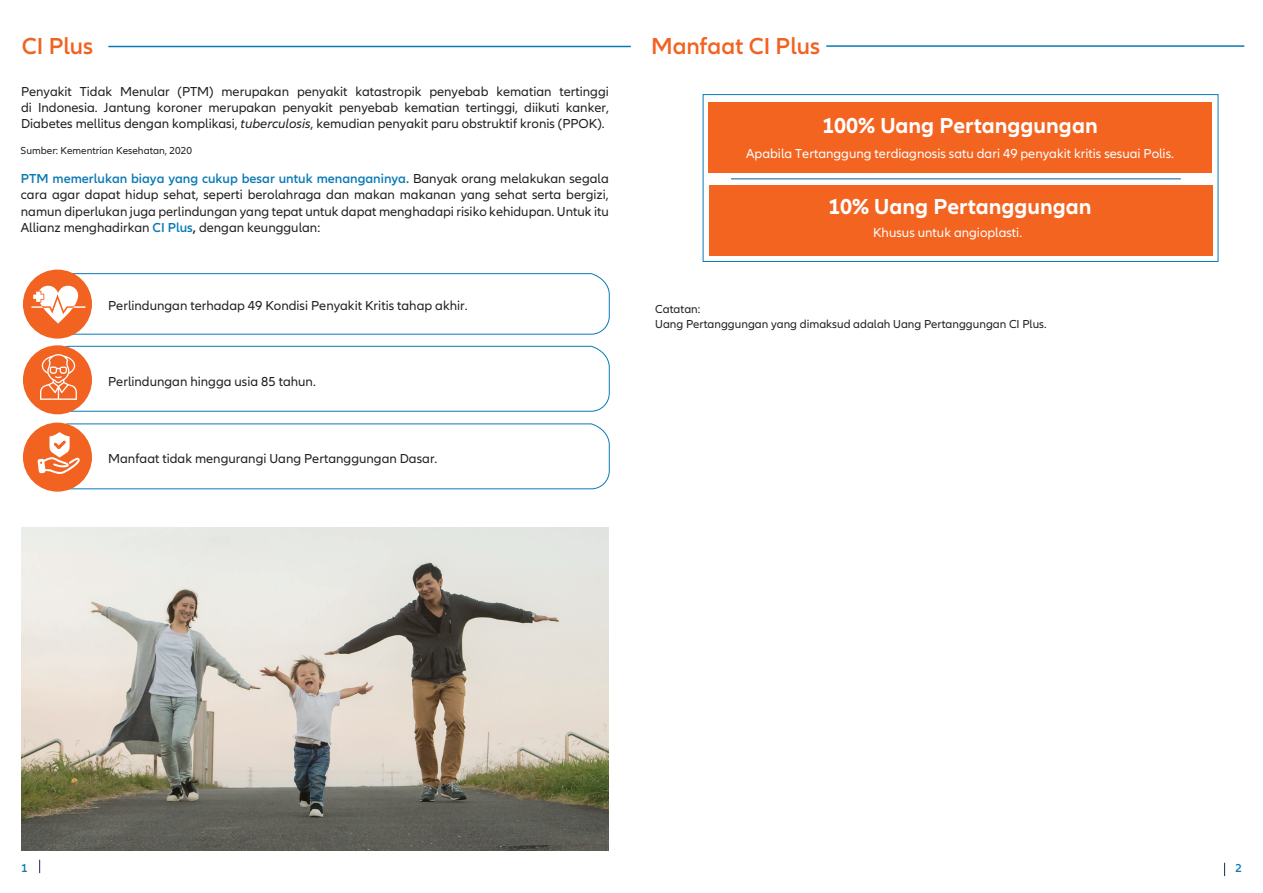
<style>
.page{position:relative;width:1263px;height:893px;background:#fff}
.page>*{position:absolute;margin:0;border:0;box-sizing:border-box;transform-origin:0 0}
.t1{font:600 24px "Allianz Neo";color:#f26221}
.t2{font:700 22.5px "Allianz Neo";color:#fff}
.t3{font:13.5px/16.2px "Allianz Neo";color:#231f20;text-align:justify}
.t4{font:13.5px "Allianz Neo";color:#fff}
.t5{font:12px/14.4px "Allianz Neo";color:#231f20}
.t6{font:600 12px "Allianz Neo";color:#0b7ab4}
.t7{font:10.5px "Allianz Neo";color:#231f20}
.s1{font-style:italic}
.s2{font-weight:600;color:#0b7ab4}
.s3{font-weight:600}
</style>
<div class="page">
<div style="left:709px;top:185px;width:503px;height:70px;background:#f36421"></div>
<hr style="left:731px;top:178px;width:450px;height:1px;background:#0f5a8c">
<div style="left:708px;top:102px;width:504px;height:70px;background:#f36421"></div>
<hr style="left:826px;top:45px;width:418px;height:2px;background:#0b7ab4">
<svg style="left:1224px;top:863px;width:1px;height:13px"></svg>
<svg style="left:39px;top:860px;width:1px;height:13px"></svg>
<div style="left:23px;top:270px;width:69px;height:69px;background:#f26221;border-radius:50%"></div>
<div style="left:23px;top:345px;width:69px;height:69px;background:#f26221;border-radius:50%"></div>
<div style="left:23px;top:423px;width:69px;height:69px;background:#f26221;border-radius:50%"></div>
<svg style="left:31px;top:273px;width:579px;height:62px"></svg>
<svg style="left:40px;top:346px;width:570px;height:66px"></svg>
<img style="left:21px;top:528px;width:588px;height:322px">
<div style="left:703px;top:94px;width:515px;height:168px;border:1px solid #0a7ab5"></div>
<svg style="left:37px;top:423px;width:573px;height:67px"></svg>
<hr style="left:108px;top:46px;width:523px;height:1px;background:#0b7ab4">
<h1 class="t1" style="left:22px;top:32px;width:73px">CI Plus</h1>
<h1 class="t1" style="left:651px;top:33px;width:171px">Manfaat CI Plus</h1>
<p class="t3" style="left:21px;top:83px;width:589px">Penyakit Tidak Menular (PTM) merupakan penyakit katastropik penyebab kematian tertinggi di Indonesia. Jantung koroner merupakan penyakit penyebab kematian tertinggi, diikuti kanker, Diabetes mellitus dengan komplikasi, <span class="s1">tuberculosis</span>, kemudian penyakit paru obstruktif kronis (PPOK).</p>
<p class="t7" style="left:21px;top:145px;width:173px">Sumber: Kementrian Kesehatan, 2020</p>
<p class="t3" style="left:21px;top:171px;width:589px"><span class="s2">PTM memerlukan biaya yang cukup besar untuk menanganinya.</span> Banyak orang melakukan segala cara agar dapat hidup sehat, seperti berolahraga dan makan makanan yang sehat serta bergizi, namun diperlukan juga perlindungan yang tepat untuk dapat menghadapi risiko kehidupan. Untuk itu Allianz menghadirkan <span class="s2">CI Plus</span><span class="s3">,</span> dengan keunggulan:</p>
<p class="t3" style="left:108px;top:297px;width:361px">Perlindungan terhadap 49 Kondisi Penyakit Kritis tahap akhir.</p>
<p class="t3" style="left:108px;top:374px;width:209px">Perlindungan hingga usia 85 tahun.</p>
<p class="t3" style="left:108px;top:451px;width:331px">Manfaat tidak mengurangi Uang Pertanggungan Dasar.</p>
<h2 class="t2" style="left:822px;top:113px;width:277px">100% Uang Pertanggungan</h2>
<p class="t4" style="left:746px;top:145px;width:429px">Apabila Tertanggung terdiagnosis satu dari 49 penyakit kritis sesuai Polis.</p>
<h2 class="t2" style="left:828px;top:193px;width:265px">10% Uang Pertanggungan</h2>
<p class="t4" style="left:873px;top:225px;width:151px">Khusus untuk angioplasti.</p>
<p class="t5" style="left:655px;top:302px;width:393px">Catatan:<br>Uang Pertanggungan yang dimaksud adalah Uang Pertanggungan CI Plus.</p>
<p class="t6" style="left:21px;top:861px;width:8px">1</p>
<p class="t6" style="left:1235px;top:861px;width:8px">2</p>
</div>
